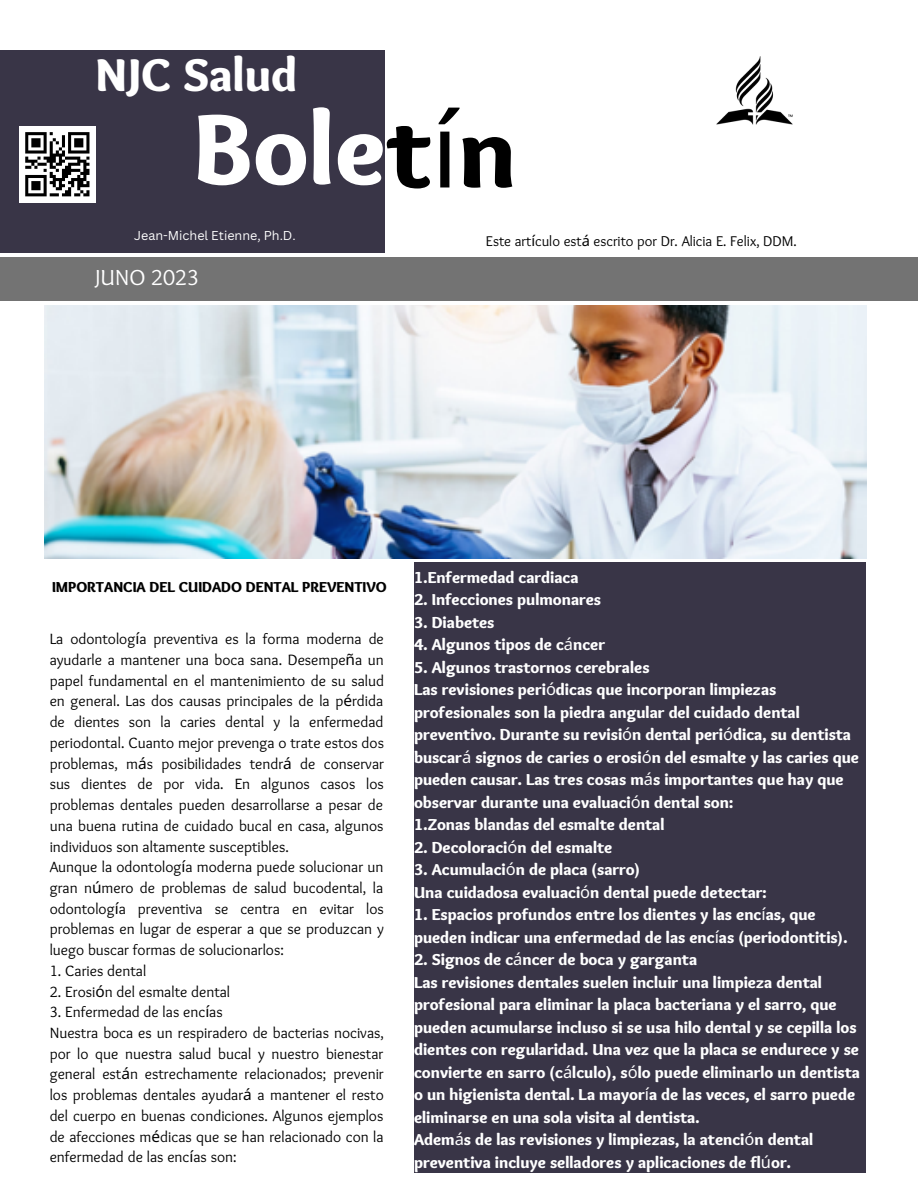
<style>
.page{position:relative;width:918px;height:1188px;background:#fff}
.page>*{position:absolute;margin:0;border:0;box-sizing:border-box;transform-origin:0 0}
.t1{font:900 104.25px "Sukar";color:#000}
.t2{font:900 103.65px "Sukar";color:#fff}
.t3{font:900 47.85px "Sukar";color:#fff}
.t4{font:22.5px "Sukar Regular";color:#fff}
.t5{font:900 16.5px/22.5px "Sukar";color:#fff}
.t6{font:15.45px/20.7px "Sukar Regular";color:#000;text-align:justify}
.t7{font:900 15px "Sukar";color:#000}
.t8{font:14.7px "Sukar Regular";color:#000}
.t9{font:12.6px "Canva Sans";color:#fff}
.s1{font-family:"Noto Sans";font-weight:400}
.s2{font-family:"Noto Sans"}
</style>
<div class="page">
<div style="left:0;top:257px;width:918px;height:44px;background:#737373"></div>
<div style="left:0;top:50px;width:384px;height:203px;background:#393547"></div>
<div style="left:414px;top:563px;width:452px;height:610px;background:#393547"></div>
<div style="left:19px;top:126px;width:77px;height:77px;background:#fff"></div>
<svg style="left:25px;top:132px;width:64px;height:64px"></svg>
<img style="left:716px;top:56px;width:77px;height:69px">
<img style="left:44px;top:305px;width:823px;height:253px">
<p class="t3" style="left:96px;top:47px;width:203px">NJC Salud</p>
<p class="t2" style="left:193px;top:89px;width:194px">Bole</p>
<p class="t1" style="left:387px;top:92px;width:131px">t<span class="s1">í</span>n</p>
<p class="t9" style="left:134px;top:227px;width:163px">Jean-Michel Etienne, Ph.D.</p>
<p class="t4" style="left:96px;top:264px;width:105px">JUNO 2023</p>
<p class="t8" style="left:486px;top:233px;width:312px">Este art<span class="s2">í</span>culo est<span class="s2">á</span> escrito por Dr. Alicia E. Felix, DDM.</p>
<p class="t7" style="left:52px;top:578px;width:336px">IMPORTANCIA DEL CUIDADO DENTAL PREVENTIVO</p>
<p class="t6" style="left:50px;top:630px;width:336px">La odontolog<span class="s2">í</span>a preventiva es la forma moderna de ayudarle a mantener una boca sana. Desempe<span class="s2">ñ</span>a un papel fundamental en el mantenimiento de su salud en general. Las dos causas principales de la p<span class="s2">é</span>rdida de dientes son la caries dental y la enfermedad periodontal. Cuanto mejor prevenga o trate estos dos problemas, m<span class="s2">á</span>s posibilidades tendr<span class="s2">á</span> de conservar sus dientes de por vida. En algunos casos los problemas dentales pueden desarrollarse a pesar de una buena rutina de cuidado bucal en casa, algunos individuos son altamente susceptibles.</p>
<p class="t6" style="left:50px;top:858px;width:336px">Aunque la odontolog<span class="s2">í</span>a moderna puede solucionar un gran n<span class="s2">ú</span>mero de problemas de salud bucodental, la odontolog<span class="s2">í</span>a preventiva se centra en evitar los problemas en lugar de esperar a que se produzcan y luego buscar formas de solucionarlos:</p>
<p class="t6" style="left:50px;top:961px;width:98px">1. Caries dental</p>
<p class="t6" style="left:50px;top:982px;width:182px">2. Erosi<span class="s2">ó</span>n del esmalte dental</p>
<p class="t6" style="left:50px;top:1003px;width:175px">3. Enfermedad de las enc<span class="s2">í</span>as</p>
<p class="t6" style="left:50px;top:1024px;width:336px">Nuestra boca es un respiradero de bacterias nocivas, por lo que nuestra salud bucal y nuestro bienestar general est<span class="s2">á</span>n estrechamente relacionados; prevenir los problemas dentales ayudar<span class="s2">á</span> a mantener el resto del cuerpo en buenas condiciones. Algunos ejemplos de afecciones m<span class="s2">é</span>dicas que se han relacionado con la enfermedad de las enc<span class="s2">í</span>as son:</p>
<p class="t5" style="left:414px;top:567px;width:166px">1.Enfermedad cardiaca</p>
<p class="t5" style="left:414px;top:590px;width:189px">2. Infecciones pulmonares</p>
<p class="t5" style="left:414px;top:612px;width:82px">3. Diabetes</p>
<p class="t5" style="left:414px;top:635px;width:192px">4. Algunos tipos de c<span class="s1">á</span>ncer</p>
<p class="t5" style="left:414px;top:657px;width:237px">5. Algunos trastornos cerebrales</p>
<p class="t5" style="left:414px;top:680px;width:447px">Las revisiones peri<span class="s1">ó</span>dicas que incorporan limpiezas profesionales son la piedra angular del cuidado dental preventivo. Durante su revisi<span class="s1">ó</span>n dental peri<span class="s1">ó</span>dica, su dentista buscar<span class="s1">á</span> signos de caries o erosi<span class="s1">ó</span>n del esmalte y las caries que pueden causar. Las tres cosas m<span class="s1">á</span>s importantes que hay que observar durante una evaluaci<span class="s1">ó</span>n dental son:</p>
<p class="t5" style="left:414px;top:815px;width:252px">1.Zonas blandas del esmalte dental</p>
<p class="t5" style="left:414px;top:837px;width:200px">2. Decoloraci<span class="s1">ó</span>n del esmalte</p>
<p class="t5" style="left:414px;top:860px;width:228px">3. Acumulaci<span class="s1">ó</span>n de placa (sarro)</p>
<p class="t5" style="left:414px;top:882px;width:354px">Una cuidadosa evaluaci<span class="s1">ó</span>n dental puede detectar:</p>
<p class="t5" style="left:414px;top:905px;width:435px">1. Espacios profundos entre los dientes y las enc<span class="s1">í</span>as, que pueden indicar una enfermedad de las enc<span class="s1">í</span>as (periodontitis).</p>
<p class="t5" style="left:414px;top:950px;width:285px">2. Signos de c<span class="s1">á</span>ncer de boca y garganta</p>
<p class="t5" style="left:414px;top:972px;width:447px">Las revisiones dentales suelen incluir una limpieza dental profesional para eliminar la placa bacteriana y el sarro, que pueden acumularse incluso si se usa hilo dental y se cepilla los dientes con regularidad. Una vez que la placa se endurece y se convierte en sarro (c<span class="s1">á</span>lculo), s<span class="s1">ó</span>lo puede eliminarlo un dentista o un higienista dental. La mayor<span class="s1">í</span>a de las veces, el sarro puede eliminarse en una sola visita al dentista.</p>
<p class="t5" style="left:414px;top:1130px;width:401px">Adem<span class="s1">á</span>s de las revisiones y limpiezas, la atenci<span class="s1">ó</span>n dental preventiva incluye selladores y aplicaciones de fl<span class="s1">ú</span>or.</p>
</div>
